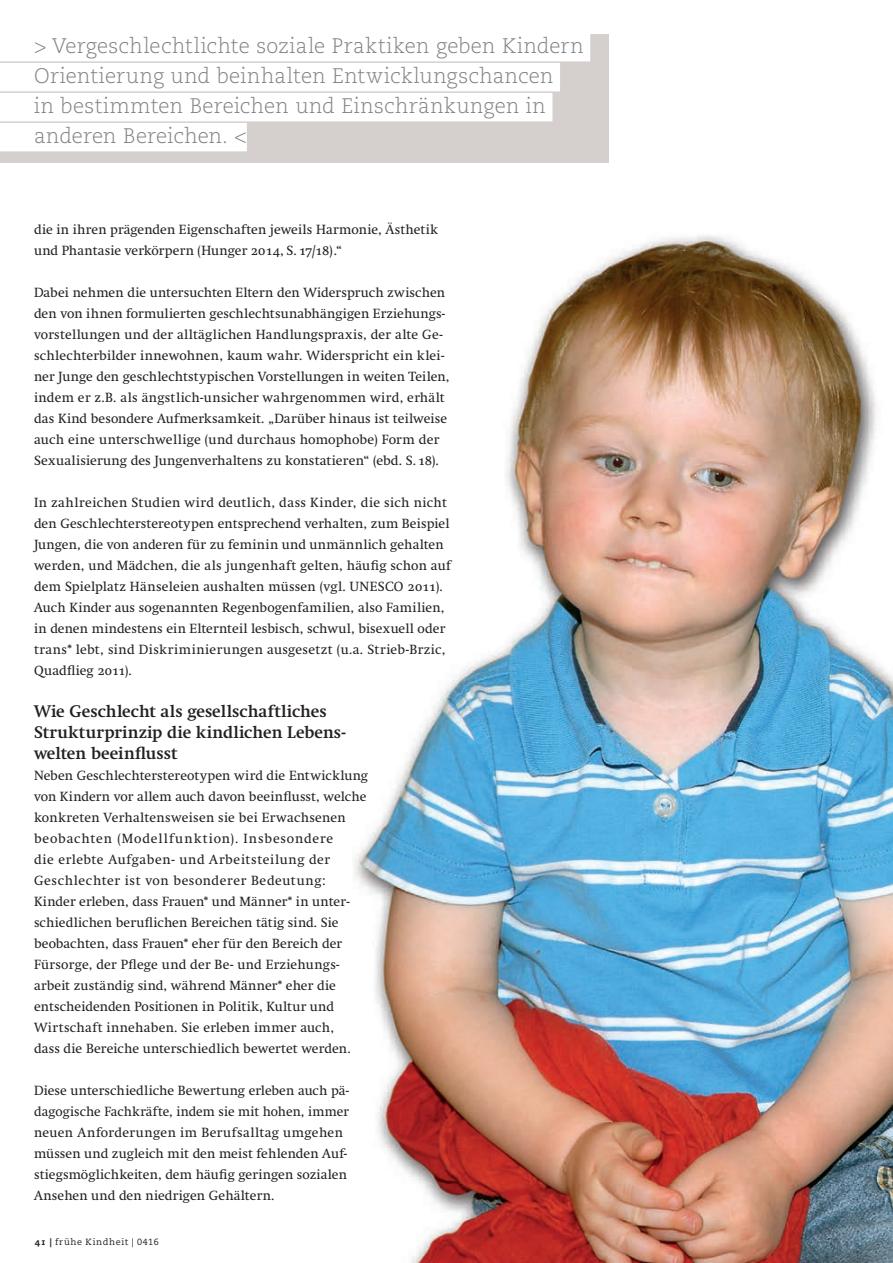
<style>
.page{position:relative;width:893px;height:1263px;background:#fff}
.page>*{position:absolute;margin:0;border:0;box-sizing:border-box;transform-origin:0 0}
.t1{font:300 21px/30px "Caecilia";letter-spacing:.015em;color:#808285}
.t2{font:700 16.5px/21px "Nu Swift";letter-spacing:.005em;color:#231f20}
.t3{font:13.2px/21px "Nu Swift";letter-spacing:.015em;color:#231f20}
.t4{font:9px "Caecilia";letter-spacing:.075em;color:#231f20}
.s1{font-family:"Caecilia Heavy Os F"}
</style>
<div class="page">
<img style="left:354px;top:235px;width:539px;height:1028px">
<div style="left:0;top:34px;width:608px;height:128px;background:#d5d0ce"></div>
<div style="left:0;top:33px;width:590px;height:28px;background:#fff"></div>
<div style="left:0;top:63px;width:560px;height:28px;background:#fff"></div>
<div style="left:0;top:93px;width:552px;height:28px;background:#fff"></div>
<div style="left:0;top:123px;width:247px;height:28px;background:#fff"></div>
<h1 class="t1" style="left:34px;top:31px;width:551px">&gt; Vergeschlechtlichte soziale Praktiken geben Kindern Orientierung und beinhalten Entwicklungschancen<br>in bestimmten Bereichen und Einschränkungen in anderen Bereichen. &lt;</h1>
<p class="t3" style="left:34px;top:219px;width:406px">die in ihren prägenden Eigenschaften jeweils Harmonie, Ästhetik und Phantasie verkörpern (Hunger 2014, S. 17/18).“</p>
<p class="t3" style="left:34px;top:282px;width:417px">Dabei nehmen die untersuchten Eltern den Widerspruch zwischen den von ihnen formulierten geschlechtsunabhängigen Erziehungs&shy;vorstellungen und der alltäglichen Handlungspraxis, der alte Ge&shy;schlechterbilder innewohnen, kaum wahr. Widerspricht ein klei&shy;ner Junge den geschlechtstypischen Vorstellungen in weiten Teilen, indem er z.B. als ängstlich-unsicher wahrgenommen wird, erhält das Kind besondere Aufmerksamkeit. „Darüber hinaus ist teilweise auch eine unterschwellige (und durchaus homophobe) Form der Sexualisierung des Jungenverhaltens zu konstatieren“ (ebd. S. 18).</p>
<p class="t3" style="left:34px;top:492px;width:418px">In zahlreichen Studien wird deutlich, dass Kinder, die sich nicht den Geschlechterstereotypen entsprechend verhalten, zum Beispiel Jungen, die von anderen für zu feminin und unmännlich gehalten werden, und Mädchen, die als jungenhaft gelten, häufig schon auf dem Spielplatz Hänseleien aushalten müssen (vgl. UNESCO 2011).<br>Auch Kinder aus sogenannten Regenbogenfamilien, also Familien, in denen mindestens ein Elternteil lesbisch, schwul, bisexuell oder trans* lebt, sind Diskriminierungen ausgesetzt (u.a. Strieb-Brzic, Quadflieg 2011).</p>
<p class="t2" style="left:34px;top:700px;width:313px">Wie Geschlecht als gesellschaftliches<br>Strukturprinzip die kindlichen Lebens&shy;welten beeinflusst</p>
<p class="t3" style="left:34px;top:765px;width:336px">Neben Geschlechterstereotypen wird die Entwicklung von Kindern vor allem auch davon beeinflusst, welche konkreten Verhaltensweisen sie bei Erwachsenen beobachten (Modellfunktion). Insbesondere<br>die erlebte Aufgaben- und Arbeitsteilung der Geschlechter ist von besonderer Bedeutung:<br>Kinder erleben, dass Frauen* und Männer* in unter&shy;schiedlichen beruflichen Bereichen tätig sind. Sie beobachten, dass Frauen* eher für den Bereich der Fürsorge, der Pflege und der Be- und Erziehungs&shy;arbeit zuständig sind, während Männer* eher die entscheidenden Positionen in Politik, Kultur und Wirtschaft innehaben. Sie erleben immer auch,<br>dass die Bereiche unterschiedlich bewertet werden.</p>
<p class="t3" style="left:34px;top:1080px;width:317px">Diese unterschiedliche Bewertung erleben auch pä&shy;dagogische Fachkräfte, indem sie mit hohen, immer neuen Anforderungen im Berufsalltag umgehen müssen und zugleich mit den meist fehlenden Auf&shy;stiegsmöglichkeiten, dem häufig geringen sozialen Ansehen und den niedrigen Gehältern.</p>
<p class="t4" style="left:35px;top:1236px;width:125px"><span class="s1">41 |</span> frühe Kindheit | 0416</p>
</div>
